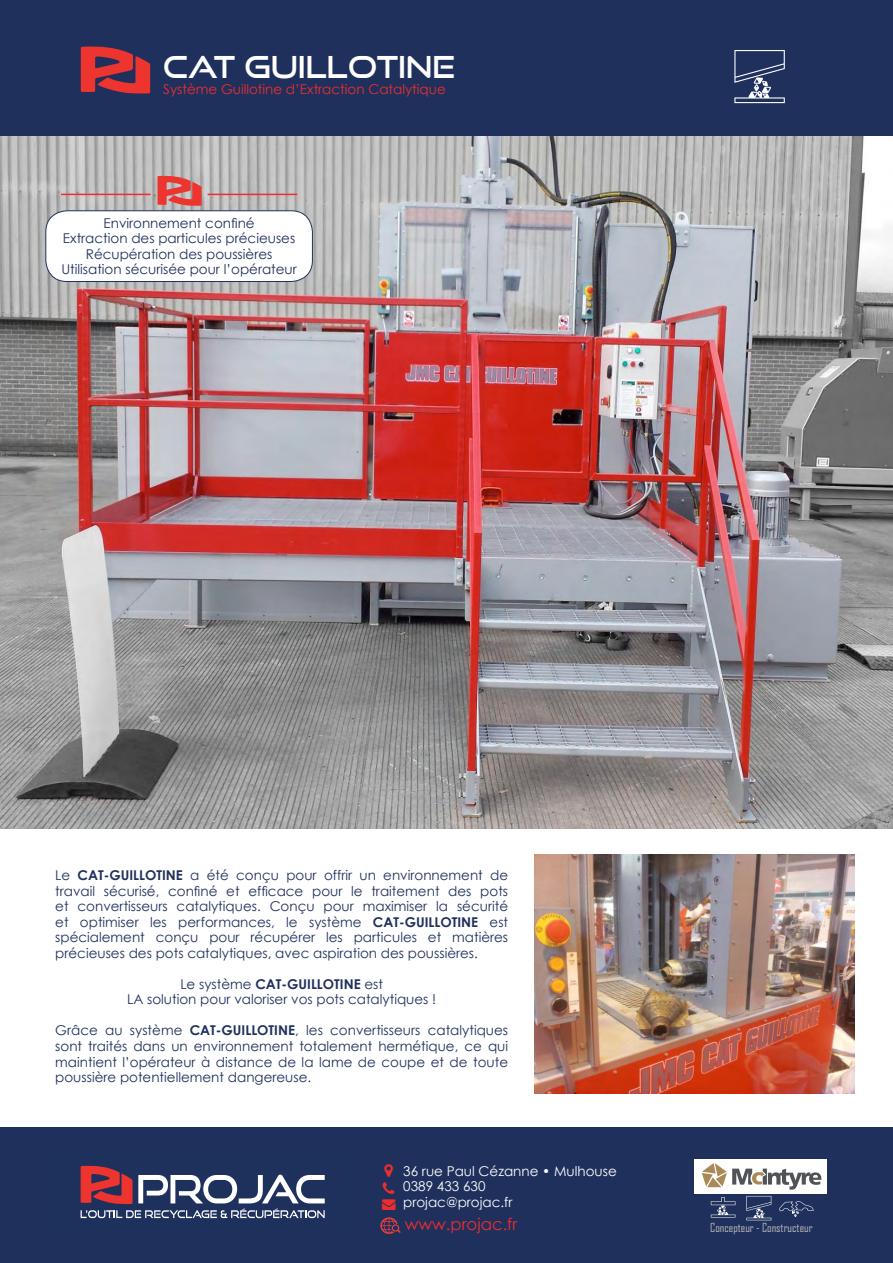
<style>
.page{position:relative;width:893px;height:1263px;background:#fff}
.page>*{position:absolute;margin:0;border:0;box-sizing:border-box;transform-origin:0 0}
.t1{font:30px "Good Times Rg";color:#fff}
.t2{font:16.5px "Century Gothic";color:#ee2d2f}
.t3{font:13.5px/15.5px "Century Gothic";color:#1f305c;text-align:justify}
.t4{font:13.5px/15.5px "Century Gothic";color:#fff}
.t5{font:13.5px "Century Gothic";color:#ee2d2f}
.t6{font:12px "Agency FB";color:#b5b5b5}
.s1{font-weight:700}
</style>
<div class="page">
<div style="left:0;top:1127px;width:893px;height:136px;background:#1f305c"></div>
<div style="left:0;top:0;width:893px;height:136px;background:#1f305c"></div>
<svg style="left:81px;top:1165px;width:244px;height:53px"></svg>
<svg style="left:380px;top:1217px;width:21px;height:17px"></svg>
<svg style="left:81px;top:46px;width:69px;height:48px"></svg>
<div style="left:695px;top:1159px;width:132px;height:34px;background:#fff"></div>
<svg style="left:711px;top:1197px;width:24px;height:20px"></svg>
<svg style="left:746px;top:1196px;width:25px;height:24px"></svg>
<svg style="left:779px;top:1201px;width:35px;height:16px"></svg>
<svg style="left:702px;top:1163px;width:119px;height:27px"></svg>
<svg style="left:734px;top:50px;width:51px;height:53px"></svg>
<img style="left:0;top:136px;width:893px;height:692px">
<svg style="left:157px;top:175px;width:45px;height:31px"></svg>
<hr style="left:61px;top:194px;width:90px;height:1px;background:#ee2d2f">
<hr style="left:208px;top:194px;width:89px;height:1px;background:#ee2d2f">
<div style="left:46px;top:211px;width:266px;height:70px;background:#fff;border-radius:21px"></div>
<div style="left:45px;top:210px;width:268px;height:72px;border:1px solid #1f305c;border-radius:21px"></div>
<img style="left:535px;top:854px;width:319px;height:240px">
<h1 class="t1" style="left:163px;top:49px;width:293px">CAT GUILLOTINE</h1>
<p class="t5" style="left:163px;top:81px;width:284px">Système Guillotine d’Extraction Catalytique</p>
<p class="t3" style="left:61px;top:215px;width:237px;text-align:center">Environnement confiné<br>Extraction des particules précieuses Récupération des poussières Utilisation sécurisée pour l’opérateur</p>
<p class="t3" style="left:55px;top:867px;width:454px">Le <span class="s1">CAT-GUILLOTINE</span> a été conçu pour offrir un environnement de travail sécurisé, confiné et efficace pour le traitement des pots et convertisseurs catalytiques. Conçu pour maximiser la sécurité et optimiser les performances, le système <span class="s1">CAT-GUILLOTINE</span> est spécialement conçu pour récupérer les particules et matières précieuses des pots catalytiques, avec aspiration des poussières.</p>
<p class="t3" style="left:127px;top:976px;width:310px;text-align:center">Le système <span class="s1">CAT-GUILLOTINE</span> est<br>LA solution pour valoriser vos pots catalytiques !</p>
<p class="t3" style="left:55px;top:1023px;width:454px">Grâce au système <span class="s1">CAT-GUILLOTINE</span>, les convertisseurs catalytiques sont traités dans un environnement totalement hermétique, ce qui maintient l’opérateur à distance de la lame de coupe et de toute poussière potentiellement dangereuse.</p>
<p class="t4" style="left:403px;top:1163px;width:215px">36 rue Paul Cézanne • Mulhouse<br>0389 433 630<br>projac@projac.fr</p>
<p class="t2" style="left:405px;top:1214px;width:114px">www.projac.fr</p>
<p class="t6" style="left:710px;top:1220px;width:104px">Concepteur - Constructeur</p>
</div>
